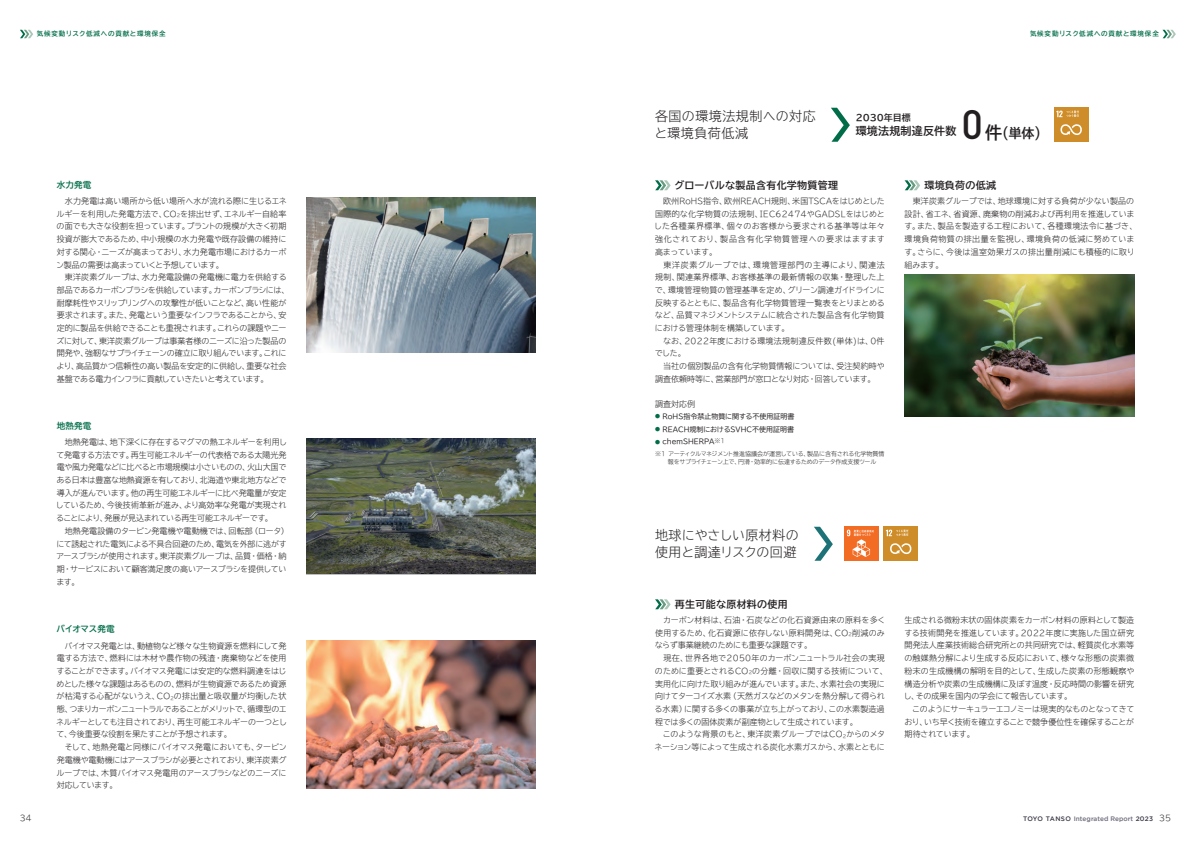
<style>
.page{position:relative;width:1191px;height:842px;background:#fff}
.page>*{position:absolute;margin:0;border:0;box-sizing:border-box;transform-origin:0 0}
.t1{font:500 40.5px "DIN Pro";color:#231f20}
.t2{font:300 13px/17px "TBUD Go Std Super";letter-spacing:.005em;color:#231f20}
.t3{font:300 13px/17px "TBUD Go Std Super";letter-spacing:.03em;color:#231f20}
.t4{font:700 13px "TBUD Go Std";color:#231f20}
.t5{font:700 11px "TBUD Go Std";letter-spacing:.02em;color:#231f20}
.t6{font:700 10px "TBUD Go Std";letter-spacing:.03em;color:#231f20}
.t7{font:700 9px "TBUD Go Std";color:#231f20}
.t8{font:700 8.5px "TBUD Go Std";letter-spacing:.03em;color:#016d48}
.t9{font:700 8.5px "TBUD Go Std";letter-spacing:-.035em;color:#016d48}
.t10{font:300 8px/12.7px "TBUD Go Std Super";letter-spacing:-.005em;color:#231f20}
.t11{font:300 8px/12.7px "TBUD Go Std Super";letter-spacing:.02em;color:#231f20}
.t12{font:300 8px/12.7px "TBUD Go Std Super";letter-spacing:-.025em;color:#231f20}
.t13{font:7px "TBUD Go Std";color:#231f20}
.t14{font:700 6.5px "TBUD Go Std";letter-spacing:.115em;color:#016d48}
.t15{font:500 6.5px "Gotham";letter-spacing:.01em;color:#6d6d7b}
.t16{font:300 6px/8px "TBUD Go Std Super";letter-spacing:-.04em;color:#231f20}
.s1{font-size:4.7px}
.s2{font-size:17px}
.s3{font-family:"TBUD Go Std Super";font-weight:300;font-size:5px;color:#016d48}
.s4{color:#393745}
.s5{font-family:"TBUD Go Std Super";font-weight:300;font-size:8px;color:#231f20}
</style>
<div class="page">
<svg style="left:1162px;top:30px;width:13px;height:8px"></svg>
<img style="left:306px;top:197px;width:230px;height:156px">
<img style="left:306px;top:438px;width:230px;height:136px">
<img style="left:306px;top:641px;width:230px;height:147px">
<svg style="left:20px;top:30px;width:13px;height:8px"></svg>
<svg style="left:655px;top:180px;width:15px;height:10px"></svg>
<svg style="left:655px;top:599px;width:15px;height:10px"></svg>
<svg style="left:904px;top:180px;width:16px;height:10px"></svg>
<svg style="left:814px;top:527px;width:19px;height:34px"></svg>
<div style="left:1054px;top:108px;width:34px;height:34px;background:#cf8d29"></div>
<svg style="left:1060px;top:124px;width:21px;height:11px"></svg>
<svg style="left:1056px;top:111px;width:23px;height:6px"></svg>
<div style="left:884px;top:527px;width:34px;height:34px;background:#cf8d29"></div>
<svg style="left:890px;top:543px;width:21px;height:11px"></svg>
<svg style="left:886px;top:529px;width:22px;height:7px"></svg>
<img style="left:904px;top:275px;width:230px;height:142px">
<div style="left:844px;top:527px;width:34px;height:34px;background:#f36c24"></div>
<svg style="left:847px;top:530px;width:27px;height:27px"></svg>
<svg style="left:831px;top:108px;width:19px;height:34px"></svg>
<p class="t14" style="left:37px;top:29px;width:130px">気候変動リスク低減への貢献と環境保全</p>
<p class="t8" style="left:57px;top:178px;width:36px">水力発電</p>
<p class="t10" style="left:56px;top:194px;width:235px">　水力発電は高い場所から低い場所へ水が流れる際に生じるエネルギーを利用した発電方法で、CO<span class="s1">2</span>を排出せず、エネルギー自給率の面でも大きな役割を担っています。プラントの規模が大きく初期投資が膨大であるため、中小規模の水力発電や既存設備の維持に対する関心・ニーズが高まっており、水力発電市場におけるカーボン製品の需要は高まっていくと予想しています。<br>　東洋炭素グループは、水力発電設備の発電機に電力を供給する部品であるカーボンブラシを供給しています。カーボンブラシには、耐摩耗性やスリップリングへの攻撃性が低いことなど、高い性能が要求されます。また、発電という重要なインフラであることから、安定的に製品を供給できることも重視されます。これらの課題やニーズに対して、東洋炭素グループは事業者様のニーズに沿った製品の開発や、強靭なサプライチェーンの確立に取り組んでいます。これにより、高品質かつ信頼性の高い製品を安定的に供給し、重要な社会基盤である電力インフラに貢献していきたいと考えています。</p>
<p class="t8" style="left:57px;top:419px;width:36px">地熱発電</p>
<p class="t12" style="left:56px;top:435px;width:234px">　地熱発電は、地下深くに存在するマグマの熱エネルギーを利用して発電する方法です。再生可能エネルギーの代表格である太陽光発電や風力発電などに比べると市場規模は小さいものの、火山大国である日本は豊富な地熱資源を有しており、北海道や東北地方などで導入が進んでいます。他の再生可能エネルギーに比べ発電量が安定しているため、今後技術革新が進み、より高効率な発電が実現されることにより、発展が見込まれている再生可能エネルギーです。<br>　地熱発電設備のタービン発電機や電動機では、回転部（ロータ）にて誘起された電気による不具合回避のため、電気を外部に逃がすアースブラシが使用されます。東洋炭素グループは、品質・価格・納期・サービスにおいて顧客満足度の高いアースブラシを提供しています。</p>
<p class="t9" style="left:57px;top:622px;width:59px">バイオマス発電</p>
<p class="t10" style="left:56px;top:639px;width:232px">　バイオマス発電とは、動植物など様々な生物資源を燃料にして発電する方法で、燃料には木材や農作物の残渣・廃棄物などを使用することができます。バイオマス発電には安定的な燃料調達をはじめとした様々な課題はあるものの、燃料が生物資源であるため資源が枯渇する心配がないうえ、CO<span class="s1">2</span>の排出量と吸収量が均衡した状態、つまりカーボンニュートラルであることがメリットで、循環型のエネルギーとしても注目されており、再生可能エネルギーの一つとして、今後重要な役割を果たすことが予想されます。<br>　そして、地熱発電と同様にバイオマス発電においても、タービン発電機や電動機にはアースブラシが必要とされており、東洋炭素グループでは、木質バイオマス発電用のアースブラシなどのニーズに対応しています。</p>
<h2 class="t3" style="left:654px;top:107px;width:163px">各国の環境法規制への対応と環境負荷低減</h2>
<p class="t14" style="left:1030px;top:29px;width:130px">気候変動リスク低減への貢献と環境保全</p>
<h1 class="t1" style="left:961px;top:97px;width:23px">0</h1>
<p class="t7" style="left:855px;top:111px;width:57px">2030年目標</p>
<h3 class="t5" style="left:855px;top:122px;width:102px">環境法規制違反件数</h3>
<h2 class="t4" style="left:985px;top:122px;width:57px"><span class="s2">件</span>(単体)</h2>
<p class="t6" style="left:674px;top:177px;width:165px">グローバルな製品含有化学物質管理</p>
<p class="t11" style="left:654px;top:194px;width:232px">　欧州RoHS指令、欧州REACH規則、米国TSCAをはじめとした国際的な化学物質の法規制、IEC62474やGADSLをはじめとした各種業界標準、個々のお客様から要求される基準等は年々強化されており、製品含有化学物質管理への要求はますます高まっています。<br>　東洋炭素グループでは、環境管理部門の主導により、関連法規制、関連業界標準、お客様基準の最新情報の収集・整理した上で、環境管理物質の管理基準を定め、グリーン調達ガイドラインに反映するとともに、製品含有化学物質管理一覧表をとりまとめるなど、品質マネジメントシステムに統合された製品含有化学物質における管理体制を構築しています。<br>　なお、2022年度における環境法規制違反件数(単体)は、0件でした。<br>　当社の個別製品の含有化学物質情報については、受注契約時や調査依頼時等に、営業部門が窓口となり対応・回答しています。</p>
<p class="t10" style="left:655px;top:398px;width:41px">調査対応例</p>
<p class="t13" style="left:655px;top:411px;width:141px"><span class="s3">●</span> RoHS指令禁止物質に関する不使用証明書</p>
<p class="t13" style="left:655px;top:423px;width:140px"><span class="s3">●</span> REACH規制におけるSVHC不使用証明書</p>
<p class="t13" style="left:655px;top:436px;width:71px"><span class="s3">●</span> chemSHERPA<sup>※1</sup></p>
<p class="t16" style="left:668px;top:450px;width:218px;text-indent:-13px">※1 アーティクルマネジメント推進協議会が運営している、製品に含有される化学物質情報をサプライチェーン上で、円滑・効率的に伝達するためのデータ作成支援ツール</p>
<p class="t6" style="left:924px;top:177px;width:73px">環境負荷の低減</p>
<p class="t11" style="left:904px;top:194px;width:234px">　東洋炭素グループでは、地球環境に対する負荷が少ない製品の設計、省エネ、省資源、廃棄物の削減および再利用を推進しています。また、製品を製造する工程において、各種環境法令に基づき、環境負荷物質の排出量を監視し、環境負荷の低減に努めています。さらに、今後は温室効果ガスの排出量削減にも積極的に取り組みます。</p>
<h2 class="t2" style="left:655px;top:526px;width:145px">地球にやさしい原材料の使用と調達リスクの回避</h2>
<p class="t6" style="left:675px;top:596px;width:114px">再生可能な原材料の使用</p>
<p class="t10" style="left:654px;top:613px;width:235px">　カーボン材料は、石油・石炭などの化石資源由来の原料を多く使用するため、化石資源に依存しない原料開発は、CO<span class="s1">2</span>削減のみならず事業継続のためにも重要な課題です。<br>　現在、世界各地で2050年のカーボンニュートラル社会の実現のために重要とされるCO<span class="s1">2</span>の分離・回収に関する技術について、実用化に向けた取り組みが進んでいます。また、水素社会の実現に向けてターコイズ水素（天然ガスなどのメタンを熱分解して得られる水素）に関する多くの事業が立ち上がっており、この水素製造過程では多くの固体炭素が副産物として生成されています。<br>　このような背景のもと、東洋炭素グループではCO<span class="s1">2</span>からのメタネーション等によって生成される炭化水素ガスから、水素とともに</p>
<p class="t10" style="left:904px;top:613px;width:232px">生成される微粉末状の固体炭素をカーボン材料の原料として製造する技術開発を推進しています。2022年度に実施した国立研究開発法人産業技術総合研究所との共同研究では、軽質炭化水素等の触媒熱分解により生成する反応において、様々な形態の炭素微粉末の生成機構の解明を目的として、生成した炭素の形態観察や構造分析や炭素の生成機構に及ぼす温度・反応時間の影響を研究し、その成果を国内の学会にて報告しています。<br>　このようにサーキュラーエコノミーは現実的なものとなってきており、いち早く技術を確立することで競争優位性を確保することが期待されています。</p>
<p class="t10" style="left:20px;top:811px;width:13px">34</p>
<p class="t15" style="left:1023px;top:815px;width:150px"><span class="s4">TOYO TANSO</span> Integrated Report <span class="s4">2023</span> <span class="s5">35</span></p>
</div>
